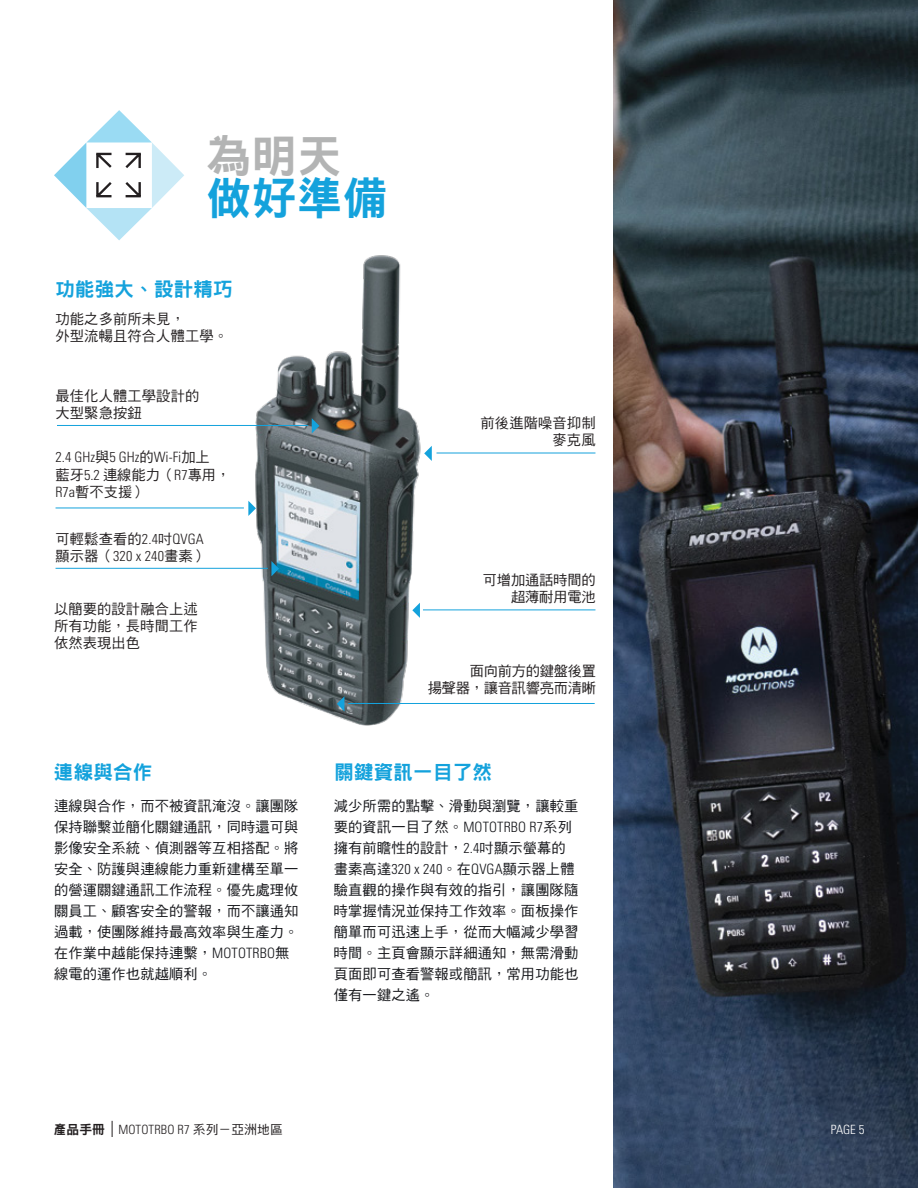
<style>
.page{position:relative;width:918px;height:1188px;background:#fff}
.page>*{position:absolute;margin:0;border:0;box-sizing:border-box;transform-origin:0 0}
.t1{font:45px "DF Hei Std W9";color:#14a2dc}
.t2{font:45px "DF Hei Std W9";color:#b3b4b4}
.t3{font:19.5px "DF Hei Std W9";letter-spacing:.01em;color:#14a2dc}
.t4{font:14.25px/21px "DF Hei Std W5";letter-spacing:.01em;color:#16171b}
.t5{font:14.25px/17.1px "DF Hei Std W5";letter-spacing:.01em;color:#231f20}
.t6{font:14.25px/17.1px "DF Hei Std W5";letter-spacing:-.02em;color:#231f20;text-align:right}
.t7{font:300 condensed 14.25px "Univers";color:#231f20}
.t8{font:14.25px/17.1px "DF Hei Std W5";letter-spacing:-.01em;color:#231f20;text-align:right}
.t9{font:300 condensed 12.75px "Univers";letter-spacing:.01em;color:#231f20}
.t10{font:300 condensed 12.75px "Univers";color:#fff}
.s1{font-family:"DF Hei Std W5";font-weight:400;font-stretch:normal}
.s2{font-family:"Univers";font-weight:300;font-stretch:condensed}
.s3{font-family:"DF Hei Std W9";font-weight:400;font-stretch:normal}
</style>
<div class="page">
<svg style="left:54px;top:110px;width:130px;height:130px"></svg>
<img style="left:614px;top:0;width:304px;height:1188px">
<img style="left:240px;top:255px;width:197px;height:471px">
<hr style="left:56px;top:568px;width:212px;height:1px;background:#14a2dc">
<hr style="left:56px;top:508px;width:188px;height:1px;background:#14a2dc">
<hr style="left:437px;top:453px;width:158px;height:1px;background:#14a2dc">
<hr style="left:423px;top:610px;width:172px;height:1px;background:#14a2dc">
<hr style="left:348px;top:703px;width:247px;height:1px;background:#14a2dc">
<hr style="left:57px;top:425px;width:251px;height:1px;background:#14a2dc">
<svg style="left:271px;top:561px;width:8px;height:15px"></svg>
<svg style="left:248px;top:501px;width:8px;height:15px"></svg>
<svg style="left:424px;top:446px;width:8px;height:15px"></svg>
<svg style="left:412px;top:603px;width:8px;height:15px"></svg>
<svg style="left:337px;top:696px;width:7px;height:15px"></svg>
<svg style="left:312px;top:418px;width:7px;height:15px"></svg>
<svg style="left:112px;top:1121px;width:1px;height:16px"></svg>
<h1 class="t2" style="left:206px;top:131px;width:138px">為明天</h1>
<h1 class="t1" style="left:206px;top:173px;width:183px">做好準備</h1>
<h2 class="t3" style="left:56px;top:279px;width:179px">功能強大、設計精巧</h2>
<p class="t5" style="left:56px;top:310px;width:174px">功能之多前所未見，<br>外型流暢且符合人體工學。</p>
<p class="t5" style="left:56px;top:387px;width:145px">最佳化人體工學設計的大型緊急按鈕</p>
<p class="t7" style="left:56px;top:449px;width:156px">2.4 GHz<span class="s1">與</span>5 GHz<span class="s1">的</span>Wi-Fi<span class="s1">加上</span></p>
<p class="t5" style="left:56px;top:466px;width:176px">藍牙<span class="s2">5.2</span> 連線能力（<span class="s2">R7</span>專用，<br><span class="s2">R7a</span>暫不支援）</p>
<p class="t5" style="left:56px;top:530px;width:153px">可輕鬆查看的<span class="s2">2.4</span>吋<span class="s2">QVGA</span>顯示器（<span class="s2">320 x 240</span>畫素）</p>
<p class="t5" style="left:54px;top:600px;width:145px;text-align:justify">以簡要的設計融合上述所有功能，長時間工作依然表現出色</p>
<p class="t5" style="left:481px;top:414px;width:116px;text-align:right">前後進階噪音抑制麥克風</p>
<p class="t8" style="left:483px;top:571px;width:115px">可增加通話時間的超薄耐用電池</p>
<p class="t6" style="left:428px;top:662px;width:170px">面向前方的鍵盤後置<br>揚聲器，讓音訊響亮而清晰</p>
<h2 class="t3" style="left:54px;top:761px;width:100px">連線與合作</h2>
<h2 class="t3" style="left:335px;top:761px;width:159px">關鍵資訊一目了然</h2>
<p class="t4" style="left:54px;top:795px;width:246px">連線與合作，而不被資訊淹沒。讓團隊保持聯繫並簡化關鍵通訊，同時還可與影像安全系統、偵測器等互相搭配。將安全、防護與連線能力重新建構至單一的營運關鍵通訊工作流程。優先處理攸關員工、顧客安全的警報，而不讓通知過載，使團隊維持最高效率與生產力。在作業中越能保持連繫，<span class="s2">MOTOTRBO</span>無線電的運作也就越順利。</p>
<p class="t4" style="left:334px;top:796px;width:246px">減少所需的點擊、滑動與瀏覽，讓較重要的資訊一目了然。<span class="s2">MOTOTRBO R7</span>系列擁有前瞻性的設計，<span class="s2">2.4</span>吋顯示螢幕的畫素高達<span class="s2">320 x 240</span>。在<span class="s2">QVGA</span>顯示器上體驗直觀的操作與有效的指引，讓團隊隨時掌握情況並保持工作效率。面板操作簡單而可迅速上手，從而大幅減少學習時間。主頁會顯示詳細通知，無需滑動頁面即可查看警報或簡訊，常用功能也僅有一鍵之遙。</p>
<p class="t9" style="left:54px;top:1122px;width:231px"><span class="s3">產品手冊</span> MOTOTRBO R7 <span class="s1">系列－亞洲地區</span></p>
<p class="t10" style="left:831px;top:1122px;width:35px">PAGE 5</p>
</div>
